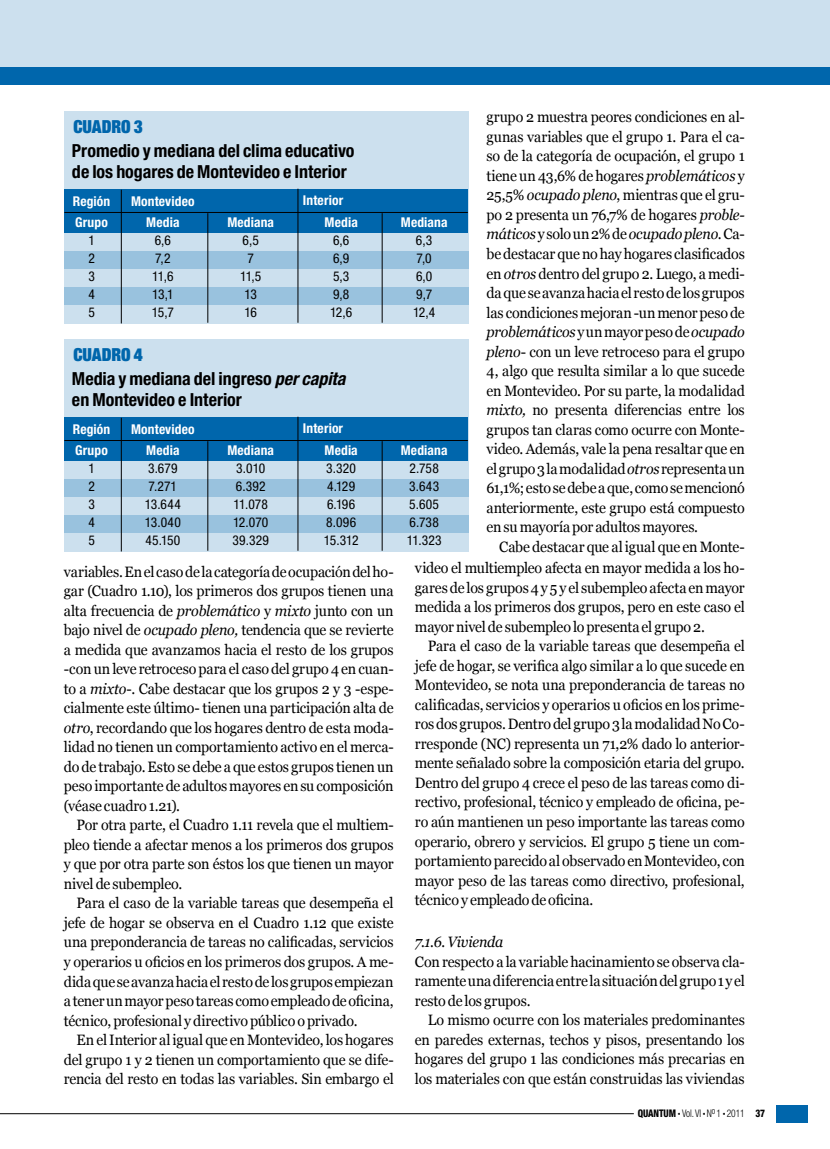
<style>
.page{position:relative;width:830px;height:1149px;background:#fff}
.page>*{position:absolute;margin:0;border:0;box-sizing:border-box;transform-origin:0 0}
.t1{font:700 condensed 18px/21px "Helvetica Neue LT";color:#000}
.t2{font:900 expanded 18px "Helvetica Neue LT";letter-spacing:-.01em;color:#0066ac;scale:.95 1}
.t3{font:15px/19.5px "Georgia";letter-spacing:-.015em;color:#000;text-align:justify;scale:.95 1}
.t4{font:italic 15px "Georgia";letter-spacing:-.015em;color:#000;scale:.95 1}
.t5{font:condensed 13.5px/18px "Helvetica Neue LT";letter-spacing:.01em;color:#000}
.t6{font:700 condensed 13.5px/21px "Helvetica Neue LT";letter-spacing:.01em;color:#fff}
.t7{font:300 condensed 10.5px "Helvetica Neue LT";letter-spacing:-.01em;color:#000;scale:.9 1}
.s1{font-style:italic}
.s2{font-weight:800}
.s3{font-weight:200;font-stretch:normal;font-size:6px}
</style>
<div class="page">
<div style="left:775px;top:1104px;width:32px;height:17px;background:#0066ac"></div>
<hr style="left:0;top:1113px;width:633px;height:1px;background:#000">
<div style="left:0;top:0;width:829px;height:84px;background:#cce0ee"></div>
<div style="left:0;top:67px;width:829px;height:17px;background:#0066ac"></div>
<div style="left:64px;top:111px;width:404px;height:212px;background:#cce0ee"></div>
<div style="left:64px;top:339px;width:404px;height:212px;background:#cce0ee"></div>
<div style="left:64px;top:251px;width:404px;height:17px;background:#99c2de"></div>
<div style="left:64px;top:479px;width:404px;height:17px;background:#99c2de"></div>
<div style="left:64px;top:287px;width:404px;height:17px;background:#99c2de"></div>
<div style="left:64px;top:515px;width:404px;height:17px;background:#99c2de"></div>
<div style="left:64px;top:189px;width:403px;height:43px;background:#0066ac"></div>
<div style="left:64px;top:416px;width:403px;height:44px;background:#0066ac"></div>
<hr style="left:121px;top:190px;width:1px;height:133px;background:#000">
<hr style="left:121px;top:417px;width:1px;height:134px;background:#000">
<hr style="left:207px;top:213px;width:1px;height:109px;background:#000">
<hr style="left:207px;top:441px;width:1px;height:109px;background:#000">
<hr style="left:381px;top:213px;width:1px;height:109px;background:#000">
<hr style="left:381px;top:441px;width:1px;height:109px;background:#000">
<hr style="left:297px;top:189px;width:1px;height:133px;background:#000">
<hr style="left:297px;top:416px;width:1px;height:134px;background:#000">
<hr style="left:64px;top:212px;width:403px;height:1px;background:#000">
<hr style="left:64px;top:440px;width:403px;height:1px;background:#000">
<p class="t3" style="left:486px;top:107px;width:273px">grupo 2 muestra peores condiciones en al&shy;gunas variables que el grupo 1. Para el ca&shy;so de la categoría de ocupación, el grupo 1 tiene un 43,6% de hogares <span class="s1">problemáticos</span> y 25,5% <span class="s1">ocupado pleno</span>, mientras que el gru&shy;po 2 presenta un 76,7% de hogares <span class="s1">proble&shy;máticos</span> y solo un 2% de <span class="s1">ocupado pleno</span>. Ca&shy;be destacar que no hay hogares clasificados en <span class="s1">otros</span> dentro del grupo 2. Luego, a medi&shy;da que se avanza hacia el resto de los grupos las condiciones mejoran -un menor peso de <span class="s1">problemáticos</span> y un mayor peso de <span class="s1">ocupado pleno</span>- con un leve retroceso para el grupo 4, algo que resulta similar a lo que sucede en Montevideo. Por su parte, la modalidad <span class="s1">mixto,</span> no presenta diferencias entre los grupos tan claras como ocurre con Monte&shy;video. Además, vale la pena resaltar que en el grupo 3 la modalidad <span class="s1">otros</span> representa un 61,1%; esto se debe a que, como se mencionó anteriormente, este grupo está compuesto en su mayoría por adultos mayores.</p>
<p class="t3" style="left:415px;top:535px;width:348px;line-height:21.5px;text-align:right">Cabe destacar que al igual que en Monte-<br>video el multiempleo afecta en mayor medida a los ho-</p>
<p class="t3" style="left:415px;top:577px;width:348px">gares de los grupos 4 y 5 y el subempleo afecta en mayor medida a los primeros dos grupos, pero en este caso el mayor nivel de subempleo lo presenta el grupo 2.</p>
<p class="t3" style="left:415px;top:636px;width:348px;text-indent:13px">Para el caso de la variable tareas que desempeña el jefe de hogar, se verifica algo similar a lo que sucede en Montevideo, se nota una preponderancia de tareas no calificadas, servicios y operarios u oficios en los prime&shy;ros dos grupos. Dentro del grupo 3 la modalidad No Co&shy;rresponde (NC) representa un 71,2% dado lo anterior&shy;mente señalado sobre la composición etaria del grupo.<br>Dentro del grupo 4 crece el peso de las tareas como di&shy;rectivo, profesional, técnico y empleado de oficina, pe&shy;ro aún mantienen un peso importante las tareas como operario, obrero y servicios. El grupo 5 tiene un com&shy;portamiento parecido al observado en Montevideo, con mayor peso de las tareas como directivo, profesional, técnico y empleado de oficina.</p>
<p class="t4" style="left:415px;top:933px;width:94px">7.1.6. Vivienda</p>
<p class="t3" style="left:415px;top:951px;width:348px">Con respecto a la variable hacinamiento se observa cla&shy;ramente una diferencia entre la situación del grupo 1 y el resto de los grupos.</p>
<p class="t3" style="left:415px;top:1009px;width:348px;text-indent:13px">Lo mismo ocurre con los materiales predominantes en paredes externas, techos y pisos, presentando los hogares del grupo 1 las condiciones más precarias en los materiales con que están construidas las viviendas</p>
<p class="t2" style="left:73px;top:115px;width:74px">CUADRO 3</p>
<p class="t1" style="left:72px;top:139px;width:284px">Promedio y mediana del clima educativo de los hogares de Montevideo e Interior</p>
<p class="t6" style="left:73px;top:190px;width:39px;line-height:21.6px">Región<br>Grupo</p>
<p class="t5" style="left:88px;top:231px;width:8px;text-align:justify">1<br>2<br>3<br>4<br>5</p>
<p class="t6" style="left:324px;top:190px;width:35px;text-indent:-22px">Interior<br>Media</p>
<p class="t5" style="left:330px;top:230px;width:24px">6,6<br>6,9<br>5,3<br>9,8<br>12,6</p>
<p class="t6" style="left:131px;top:190px;width:65px;text-align:center">Montevideo<br>Media</p>
<p class="t5" style="left:152px;top:231px;width:23px">6,6<br>7,2<br>11,6<br>13,1<br>15,7</p>
<p class="t6" style="left:400px;top:211px;width:48px">Mediana</p>
<p class="t5" style="left:413px;top:231px;width:24px">6,3<br>7,0<br>6,0<br>9,7<br>12,4</p>
<p class="t6" style="left:227px;top:211px;width:48px">Mediana</p>
<p class="t5" style="left:240px;top:231px;width:23px;text-align:center">6,5<br>7<br>11,5<br>13<br>16</p>
<p class="t2" style="left:73px;top:343px;width:74px">CUADRO 4</p>
<p class="t1" style="left:72px;top:367px;width:275px">Media y mediana del ingreso <span class="s1">per capita </span>en Montevideo e Interior</p>
<p class="t6" style="left:73px;top:417px;width:39px;line-height:21.6px">Región<br>Grupo</p>
<p class="t5" style="left:88px;top:459px;width:8px;text-align:justify">1<br>2<br>3<br>4<br>5</p>
<p class="t6" style="left:324px;top:418px;width:35px;text-indent:-22px">Interior<br>Media</p>
<p class="t5" style="left:324px;top:458px;width:36px">3.320<br>4.129<br>6.196<br>8.096<br>15.312</p>
<p class="t6" style="left:131px;top:418px;width:65px;text-align:center">Montevideo<br>Media</p>
<p class="t5" style="left:145px;top:458px;width:37px">3.679<br>7.271<br>13.644<br>13.040<br>45.150</p>
<p class="t6" style="left:400px;top:439px;width:48px">Mediana</p>
<p class="t5" style="left:406px;top:459px;width:36px">2.758<br>3.643<br>5.605<br>6.738<br>11.323</p>
<p class="t6" style="left:227px;top:439px;width:48px">Mediana</p>
<p class="t5" style="left:232px;top:459px;width:38px">3.010<br>6.392<br>11.078<br>12.070<br>39.329</p>
<p class="t3" style="left:64px;top:561px;width:348px">variables. En el caso de la categoría de ocupación del ho&shy;gar (Cuadro 1.10), los primeros dos grupos tienen una alta frecuencia de <span class="s1">problemático</span> y <span class="s1">mixto</span> junto con un bajo nivel de <span class="s1">ocupado pleno,</span> tendencia que se revierte a medida que avanzamos hacia el resto de los grupos -con un leve retroceso para el caso del grupo 4 en cuan&shy;to a <span class="s1">mixto</span>-. Cabe destacar que los grupos 2 y 3 -espe&shy;cialmente este último- tienen una participación alta de <span class="s1">otro</span>, recordando que los hogares dentro de esta moda&shy;lidad no tienen un comportamiento activo en el merca&shy;do de trabajo. Esto se debe a que estos grupos tienen un peso importante de adultos mayores en su composición (véase cuadro 1.21).</p>
<p class="t3" style="left:64px;top:815px;width:348px;text-indent:13px">Por otra parte, el Cuadro 1.11 revela que el multiem&shy;pleo tiende a afectar menos a los primeros dos grupos y que por otra parte son éstos los que tienen un mayor nivel de subempleo.</p>
<p class="t3" style="left:64px;top:893px;width:348px;text-indent:13px">Para el caso de la variable tareas que desempeña el jefe de hogar se observa en el Cuadro 1.12 que existe una preponderancia de tareas no calificadas, servicios y operarios u oficios en los primeros dos grupos. A me&shy;dida que se avanza hacia el resto de los grupos empiezan a tener un mayor peso tareas como empleado de oficina, técnico, profesional y directivo público o privado.</p>
<p class="t3" style="left:64px;top:1029px;width:348px;text-indent:13px">En el Interior al igual que en Montevideo, los hogares del grupo 1 y 2 tienen un comportamiento que se dife&shy;rencia del resto en todas las variables. Sin embargo el</p>
<p class="t7" style="left:637px;top:1106px;width:143px"><span class="s2">QUANTUM</span> <span class="s3">•</span> Vol. VI <span class="s3">•</span> N<sup>o</sup> 1 <span class="s3">•</span> 2011 <span class="s2">37</span></p>
</div>
